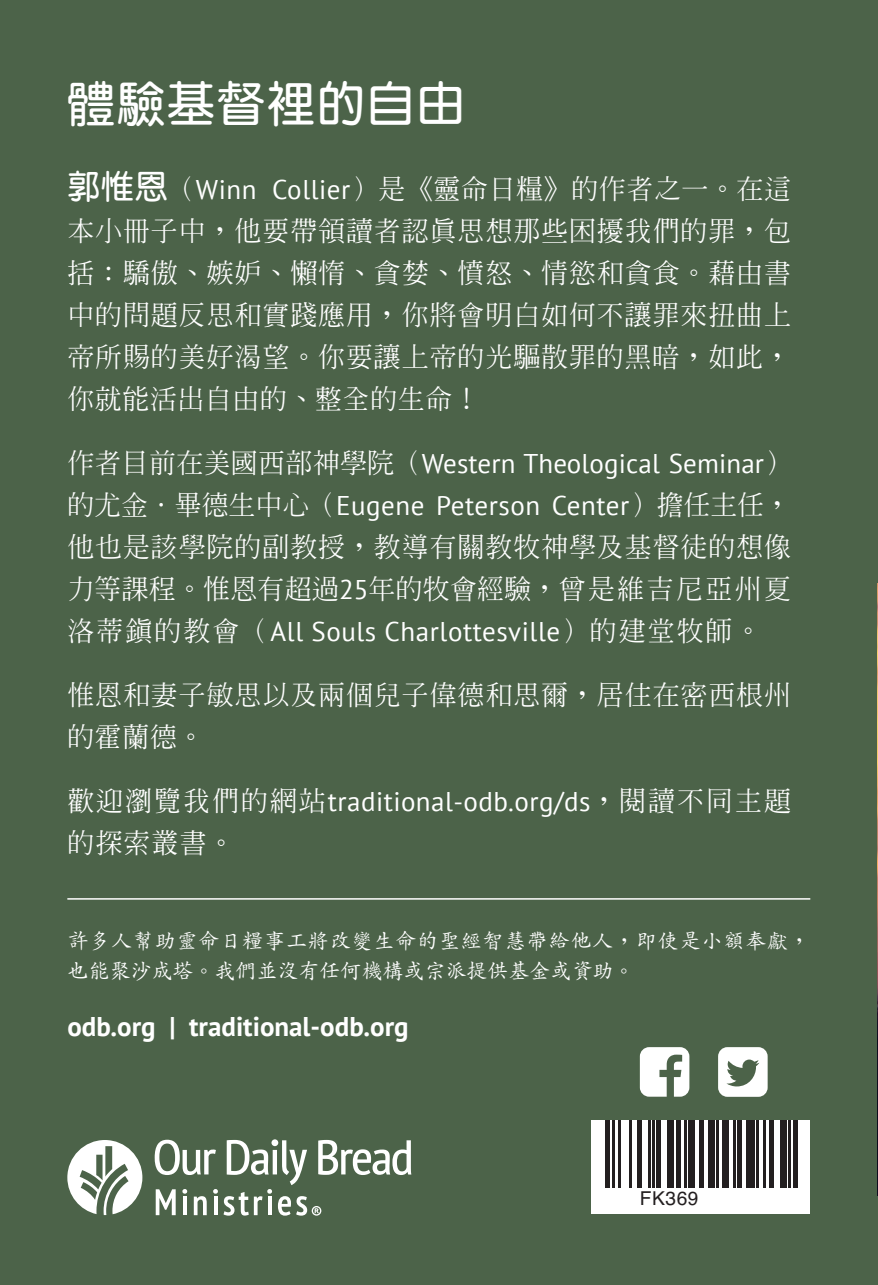
<style>
.page{position:relative;width:878px;height:1285px;background:#fff}
.page>*{position:absolute;margin:0;border:0;box-sizing:border-box;transform-origin:0 0}
.t1{font:700 48px "AR Yuan B5";letter-spacing:.04em;color:#fff}
.t2{font:500 27px/42px "AR Ming B5 HK";letter-spacing:.03em;color:#fff}
.t3{font:27px/42px "PT Sans";letter-spacing:.015em;color:#fff}
.t4{font:700 27px "PT Sans";color:#fff}
.t5{font:500 21px/30px "AR Kai B5 HK";letter-spacing:.04em;color:#fff}
.t6{font:19.2px "Helvetica";letter-spacing:.03em;color:#231f20}
.s1{font-family:"AR Yuan B5";font-weight:700;font-size:33px}
.s2{font-family:"PT Sans";font-weight:400}
.s3{font-family:"AR Ming B5 HK";font-weight:500}
</style>
<div class="page">
<div style="left:864px;top:0;width:14px;height:78px;background:#4c6349"></div>
<div style="left:0;top:0;width:877px;height:1284px;background:#4c6349"></div>
<div style="left:591px;top:1120px;width:219px;height:93px;background:#fff"></div>
<hr style="left:606px;top:1120px;width:4px;height:67px;background:#231f20">
<hr style="left:612px;top:1120px;width:2px;height:67px;background:#231f20">
<hr style="left:618px;top:1120px;width:2px;height:67px;background:#231f20">
<hr style="left:629px;top:1120px;width:2px;height:67px;background:#231f20">
<div style="left:637px;top:1120px;width:5px;height:67px;background:#231f20"></div>
<hr style="left:648px;top:1120px;width:2px;height:67px;background:#231f20">
<hr style="left:652px;top:1120px;width:2px;height:67px;background:#231f20">
<hr style="left:657px;top:1120px;width:4px;height:67px;background:#231f20">
<div style="left:667px;top:1120px;width:7px;height:67px;background:#231f20"></div>
<hr style="left:676px;top:1120px;width:4px;height:67px;background:#231f20">
<hr style="left:684px;top:1120px;width:2px;height:67px;background:#231f20">
<div style="left:688px;top:1120px;width:7px;height:67px;background:#231f20"></div>
<hr style="left:699px;top:1120px;width:4px;height:67px;background:#231f20">
<div style="left:708px;top:1120px;width:6px;height:67px;background:#231f20"></div>
<hr style="left:716px;top:1120px;width:2px;height:67px;background:#231f20">
<div style="left:723px;top:1120px;width:6px;height:67px;background:#231f20"></div>
<hr style="left:733px;top:1120px;width:2px;height:67px;background:#231f20">
<div style="left:737px;top:1120px;width:5px;height:67px;background:#231f20"></div>
<div style="left:746px;top:1120px;width:8px;height:67px;background:#231f20"></div>
<hr style="left:757px;top:1120px;width:2px;height:67px;background:#231f20">
<hr style="left:763px;top:1120px;width:2px;height:67px;background:#231f20">
<div style="left:769px;top:1120px;width:5px;height:67px;background:#231f20"></div>
<div style="left:780px;top:1120px;width:6px;height:67px;background:#231f20"></div>
<hr style="left:788px;top:1120px;width:3px;height:67px;background:#231f20">
<hr style="left:793px;top:1120px;width:4px;height:67px;background:#231f20">
<svg style="left:640px;top:1047px;width:49px;height:49px"></svg>
<svg style="left:718px;top:1047px;width:49px;height:49px"></svg>
<hr style="left:67px;top:898px;width:743px;height:1px;background:#fff">
<svg style="left:67px;top:1140px;width:75px;height:74px"></svg>
<svg style="left:155px;top:1139px;width:256px;height:76px"></svg>
<img style="left:877px;top:583px;width:1px;height:611px">
<h1 class="t1" style="left:67px;top:80px;width:399px">體驗基督裡的自由</h1>
<p class="t2" style="left:67px;top:168px;width:725px;text-align:justify"><span class="s1">郭惟恩</span>（<span class="s2">Winn Collier</span>）是《靈命日糧》的作者之一。在這本小冊子中，他要帶領讀者認真思想那些困擾我們的罪，包括：驕傲、嫉妒、懶惰、貪婪、憤怒、情慾和貪食。藉由書中的問題反思和實踐應用，你將會明白如何不讓罪來扭曲上帝所賜的美好渴望。你要讓上帝的光驅散罪的黑暗，如此，你就能活出自由的、整全的生命！</p>
<p class="t3" style="left:67px;top:442px;width:725px"><span class="s3">作者目前在美國西部神學院（</span>Western Theological Seminar<span class="s3">）的尤金·畢德生中心（</span>Eugene Peterson Center<span class="s3">）擔任主任，</span></p>
<p class="t2" style="left:67px;top:526px;width:725px">他也是該學院的副教授，教導有關教牧神學及基督徒的想像力等課程。惟恩有超過<span class="s2">25</span>年的牧會經驗，曾是維吉尼亞州夏</p>
<p class="t3" style="left:67px;top:610px;width:696px"><span class="s3">洛蒂鎮的教會（</span>All Souls Charlottesville<span class="s3">）的建堂牧師。</span></p>
<p class="t2" style="left:67px;top:673px;width:725px">惟恩和妻子敏思以及兩個兒子偉德和思爾，居住在密西根州的霍蘭德。</p>
<p class="t3" style="left:67px;top:779px;width:725px"><span class="s3">歡迎瀏覽我們的網站</span>traditional-odb.org/ds<span class="s3">，閱讀不同主題</span></p>
<p class="t2" style="left:67px;top:821px;width:169px">的探索叢書。</p>
<p class="t5" style="left:67px;top:925px;width:744px">許多人幫助靈命日糧事工將改變生命的聖經智慧帶給他人，即使是小額奉獻，也能聚沙成塔。我們並沒有任何機構或宗派提供基金或資助。</p>
<p class="t4" style="left:67px;top:1008px;width:343px">odb.org | traditional-odb.org</p>
<p class="t6" style="left:640px;top:1183px;width:60px">FK369</p>
</div>
